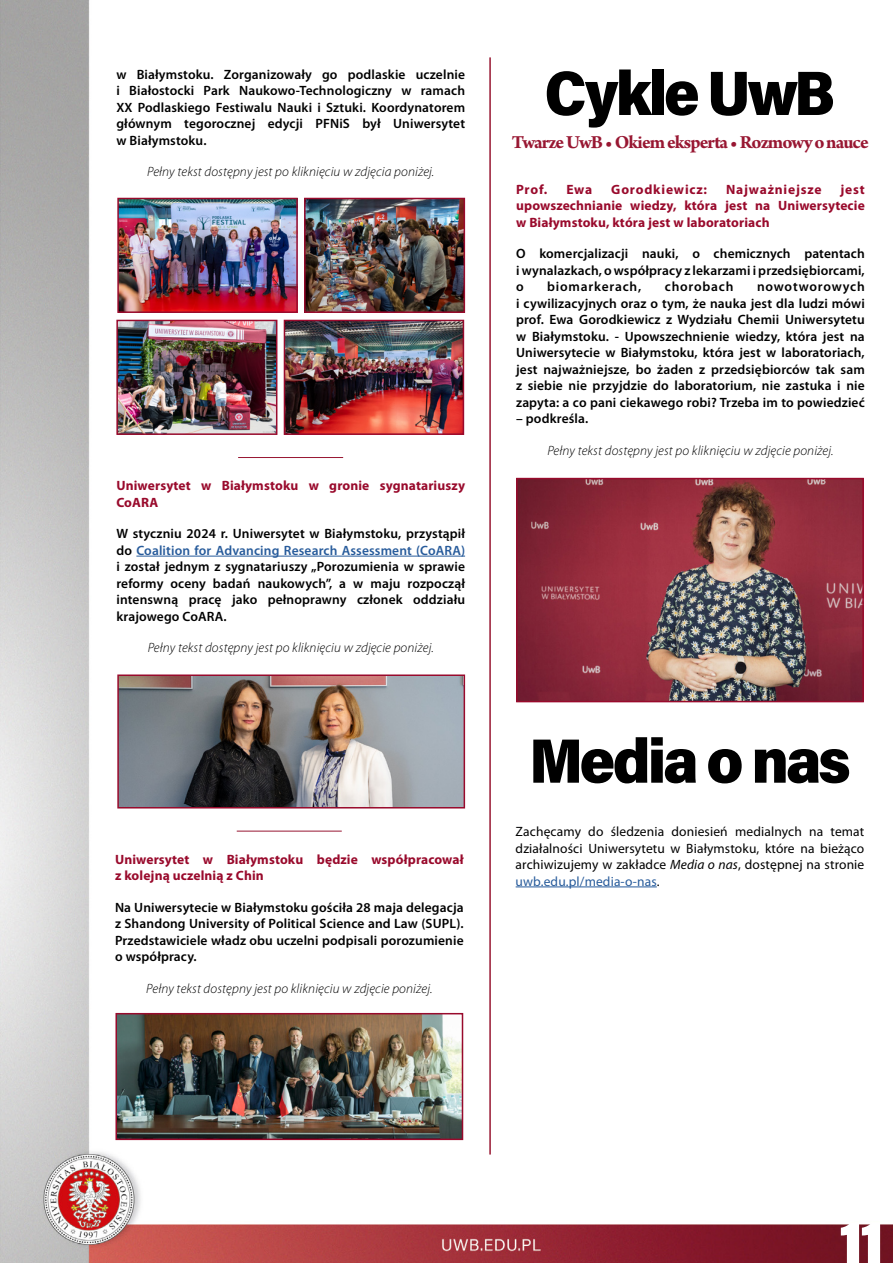
<style>
.page{position:relative;width:893px;height:1263px;background:#fff}
.page>*{position:absolute;margin:0;border:0;box-sizing:border-box;transform-origin:0 0}
.t1{font:63px "Acumin Variable Concept";letter-spacing:-.05em;color:#000}
.t2{font:61.5px "Acumin Variable Concept";color:#fff}
.t3{font:700 19.5px "Arno Pro";letter-spacing:-.05em;color:#981732}
.t4{font:600 13.5px/16.5px "Myriad Pro";letter-spacing:.01em;color:#000;text-align:justify}
.t5{font:700 13.5px/16.5px "Myriad Pro";letter-spacing:.01em;color:#990a2c}
.t6{font:italic 300 13.5px "Myriad Pro";letter-spacing:.01em;color:#000}
.t7{font:13.5px/16.5px "Myriad Pro";letter-spacing:.01em;color:#000;text-align:justify}
.t8{font:700 13.5px "Myriad Pro";letter-spacing:.06em;color:#990a2c}
.t9{font:600 13.5px "Myriad Pro";letter-spacing:.06em;color:#000}
.s1{color:#275b9b}
.s2{font-style:italic}
</style>
<div class="page">
<img style="left:0;top:0;width:893px;height:1263px">
<hr style="left:489px;top:57px;width:2px;height:1097px;background:#981732">
<hr style="left:136px;top:556px;width:329px;height:1px;background:#275b9b">
<img style="left:120px;top:677px;width:342px;height:128px">
<div style="left:117px;top:674px;width:348px;height:134px;border:2px solid #990a2c"></div>
<hr style="left:237px;top:831px;width:105px;height:1px;background:#981732">
<img style="left:120px;top:201px;width:175px;height:109px">
<div style="left:117px;top:198px;width:181px;height:115px;border:2px solid #990a2c"></div>
<img style="left:307px;top:201px;width:155px;height:109px">
<div style="left:304px;top:198px;width:161px;height:115px;border:2px solid #990a2c"></div>
<img style="left:287px;top:323px;width:174px;height:109px">
<div style="left:284px;top:320px;width:180px;height:115px;border:2px solid #990a2c"></div>
<img style="left:119px;top:323px;width:155px;height:109px">
<div style="left:116px;top:320px;width:161px;height:115px;border:2px solid #990a2c"></div>
<hr style="left:238px;top:457px;width:105px;height:1px;background:#981732">
<img style="left:118px;top:1016px;width:342px;height:121px">
<div style="left:115px;top:1013px;width:348px;height:127px;border:2px solid #990a2c"></div>
<img style="left:519px;top:481px;width:342px;height:218px">
<div style="left:516px;top:478px;width:348px;height:224px;border:2px solid #990a2c"></div>
<hr style="left:516px;top:886px;width:141px;height:1px;background:#275b9b">
<p class="t4" style="left:116px;top:66px;width:350px">w Białymstoku. Zorganizowały go podlaskie uczelnie i Białostocki Park Naukowo-Technologiczny w ramach XX Podlaskiego Festiwalu Nauki i Sztuki. Koordynatorem głównym tegorocznej edycji PFNiS był Uniwersytet w Białymstoku.</p>
<p class="t6" style="left:147px;top:164px;width:289px">Pełny tekst dostępny jest po kliknięciu w zdjęcia poniżej.</p>
<p class="t5" style="left:116px;top:477px;width:350px">Uniwersytet w Białymstoku w gronie sygnatariuszy<br>CoARA</p>
<p class="t4" style="left:116px;top:525px;width:350px">W styczniu 2024 r. Uniwersytet w Białymstoku, przystąpił do <span class="s1">Coalition for Advancing Research Assessment (CoARA) </span>i został jednym z sygnatariuszy „Porozumienia w sprawie reformy oceny badań naukowych”, a w maju rozpoczął intenswną pracę jako pełnoprawny członek oddziału krajowego CoARA.</p>
<p class="t6" style="left:148px;top:640px;width:288px">Pełny tekst dostępny jest po kliknięciu w zdjęcie poniżej.</p>
<p class="t5" style="left:115px;top:850px;width:350px">Uniwersytet w Białymstoku będzie współpracował z kolejną uczelnią z Chin</p>
<p class="t4" style="left:115px;top:898px;width:350px">Na Uniwersytecie w Białymstoku gościła 28 maja delegacja z Shandong University of Political Science and Law (SUPL).<br>Przedstawiciele władz obu uczelni podpisali porozumienie o współpracy.</p>
<p class="t6" style="left:146px;top:980px;width:288px">Pełny tekst dostępny jest po kliknięciu w zdjęcie poniżej.</p>
<h1 class="t1" style="left:544px;top:50px;width:292px">Cykle UwB</h1>
<h3 class="t3" style="left:512px;top:131px;width:359px">Twarze UwB • Okiem eksperta • Rozmowy o nauce</h3>
<p class="t5" style="left:516px;top:181px;width:33px">Prof.</p>
<p class="t5" style="left:566px;top:181px;width:27px">Ewa</p>
<p class="t8" style="left:611px;top:181px;width:97px">Gorodkiewicz:</p>
<p class="t8" style="left:726px;top:181px;width:97px">Najważniejsze</p>
<p class="t5" style="left:516px;top:181px;width:350px;text-align:justify;text-indent:324px">jest upowszechnianie wiedzy, która jest na Uniwersytecie w Białymstoku, która jest w laboratoriach</p>
<p class="t4" style="left:516px;top:245px;width:350px">O komercjalizacji nauki, o chemicznych patentach i wynalazkach, o współpracy z lekarzami i przedsiębiorcami, o</p>
<p class="t4" style="left:516px;top:278px;width:350px;text-indent:241px">nowotworowych i cywilizacyjnych oraz o tym, że nauka jest dla ludzi mówi prof. Ewa Gorodkiewicz z Wydziału Chemii Uniwersytetu w Białymstoku. - Upowszechnienie wiedzy, która jest na Uniwersytecie w Białymstoku, która jest w laboratoriach, jest najważniejsze, bo żaden z przedsiębiorców tak sam z siebie nie przyjdzie do laboratorium, nie zastuka i nie zapyta: a co pani ciekawego robi? Trzeba im to powiedzieć</p>
<p class="t4" style="left:516px;top:410px;width:74px">– podkreśla.</p>
<p class="t6" style="left:547px;top:442px;width:288px">Pełny tekst dostępny jest po kliknięciu w zdjęcie poniżej.</p>
<p class="t9" style="left:547px;top:278px;width:96px">biomarkerach,</p>
<p class="t9" style="left:665px;top:278px;width:70px">chorobach</p>
<h1 class="t1" style="left:529px;top:717px;width:323px">Media o nas</h1>
<p class="t7" style="left:516px;top:823px;width:350px">Zachęcamy do śledzenia doniesień medialnych na temat działalności Uniwersytetu w Białymstoku, które na bieżąco archiwizujemy w zakładce <span class="s2">Media o nas</span>, dostępnej na stronie <span class="s1">uwb.edu.pl/media-o-nas</span>.</p>
<h2 class="t2" style="left:839px;top:1199px;width:48px">11</h2>
</div>
